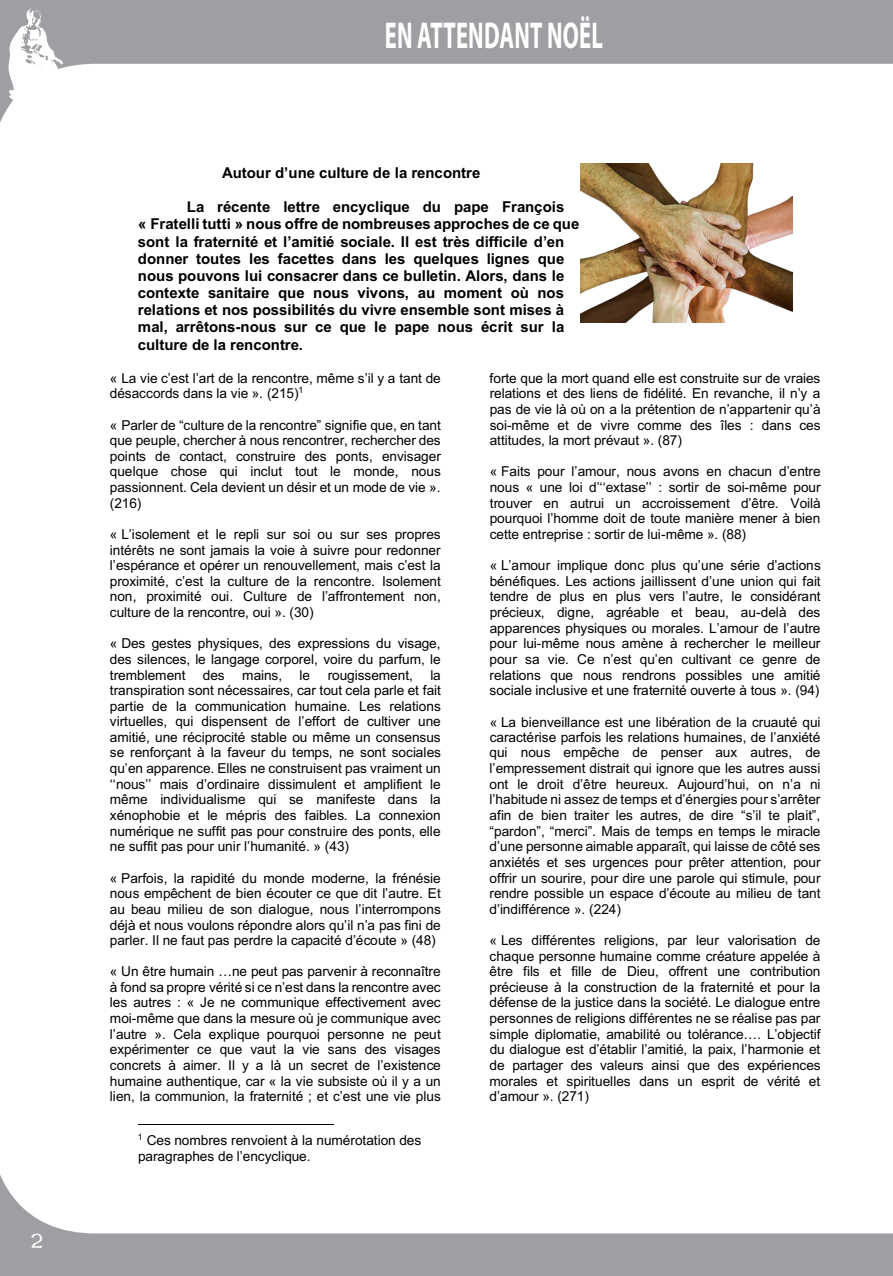
<style>
.page{position:relative;width:893px;height:1276px;background:#fff}
.page>*{position:absolute;margin:0;border:0;box-sizing:border-box;transform-origin:0 0}
.t1{font:700 37.5px "Myriad Pro";letter-spacing:.01em;color:#fff;scale:.6 1}
.t2{font:18px "Celtic Hand";color:#fff}
.t3{font:700 15px/17.2px "Arial";color:#000}
.t4{font:13.65px/15.6px "Arial";letter-spacing:-.01em;color:#000;text-align:justify}
</style>
<div class="page">
<svg style="left:0;top:1175px;width:893px;height:101px"></svg>
<svg style="left:0;top:0;width:893px;height:122px;fill:#9d9fa2"></svg>
<svg style="left:25px;top:32px;width:4px;height:10px"></svg>
<svg style="left:35px;top:10px;width:7px;height:10px"></svg>
<svg style="left:35px;top:45px;width:5px;height:6px"></svg>
<hr style="left:138px;top:1124px;width:195px;height:1px;background:#000">
<img style="left:581px;top:164px;width:211px;height:159px">
<h2 class="t2" style="left:31px;top:1233px;width:13px">2</h2>
<h1 class="t1" style="left:385px;top:11px;width:365px">EN ATTENDANT NOËL</h1>
<p class="t3" style="left:222px;top:164px;width:260px">Autour d’une culture de la rencontre</p>
<p class="t3" style="left:138px;top:198px;width:443px;text-indent:49px">La récente lettre encyclique du pape François<br>« Fratelli tutti » nous offre de nombreuses approches de ce que sont la fraternité et l’amitié sociale. Il est très difficile d’en donner toutes les facettes dans les quelques lignes que nous pouvons lui consacrer dans ce bulletin. Alors, dans le contexte sanitaire que nous vivons, au moment où nos relations et nos possibilités du vivre ensemble sont mises à mal, arrêtons-nous sur ce que le pape nous écrit sur la culture de la rencontre.</p>
<p class="t4" style="left:110px;top:370px;width:332px">« La vie c’est l’art de la rencontre, même s’il y a tant de désaccords dans la vie ». (215)<sup>1</sup></p>
<p class="t4" style="left:110px;top:417px;width:333px">« Parler de “culture de la rencontre” signifie que, en tant que peuple, chercher à nous rencontrer, rechercher des points de contact, construire des ponts, envisager quelque chose qui inclut tout le monde, nous passionnent. Cela devient un désir et un mode de vie ». (216)</p>
<p class="t4" style="left:110px;top:526px;width:332px">« L’isolement et le repli sur soi ou sur ses propres intérêts ne sont jamais la voie à suivre pour redonner l’espérance et opérer un renouvellement, mais c’est la proximité, c’est la culture de la rencontre. Isolement non, proximité oui. Culture de l’affrontement non, culture de la rencontre, oui ». (30)</p>
<p class="t4" style="left:110px;top:635px;width:332px">« Des gestes physiques, des expressions du visage, des silences, le langage corporel, voire du parfum, le tremblement</p>
<p class="t4" style="left:490px;top:370px;width:332px">forte que la mort quand elle est construite sur de vraies relations et des liens de fidélité. En revanche, il n’y a pas de vie là où on a la prétention de n’appartenir qu’à soi-même et de vivre comme des îles : dans ces attitudes, la mort prévaut ». (87)</p>
<p class="t4" style="left:490px;top:464px;width:333px">« Faits pour l’amour, nous avons en chacun d’entre nous « une loi d’‘‘extase’’ : sortir de soi-même pour trouver en autrui un accroissement d’être. Voilà pourquoi l’homme doit de toute manière mener à bien cette entreprise : sortir de lui-même ». (88)</p>
<p class="t4" style="left:490px;top:557px;width:333px">« L’amour implique donc plus qu’une série d’actions bénéfiques. Les actions jaillissent d’une union qui fait tendre de plus en plus vers l’autre, le considérant précieux, digne, agréable et beau, au-delà des apparences physiques ou morales. L’amour de l’autre pour lui-même nous amène à rechercher le meilleur pour sa vie. Ce n’est qu’en cultivant ce genre de relations que nous rendrons possibles une amitié sociale inclusive et une fraternité ouverte à tous ». (94)</p>
<p class="t4" style="left:490px;top:714px;width:333px">« La bienveillance est une libération de la cruauté qui caractérise parfois les relations humaines, de l’anxiété qui nous empêche de penser aux autres, de l’empressement distrait qui ignore que les autres aussi ont le droit d’être heureux. Aujourd’hui, on n’a ni l’habitude ni assez de temps et d’énergies pour s’arrêter afin de bien traiter les autres, de dire “s’il te plait”, “pardon”, “merci”. Mais de temps en temps le miracle d’une personne aimable apparaît, qui laisse de côté ses anxiétés et ses urgences pour prêter attention, pour offrir un sourire, pour dire une parole qui stimule, pour rendre possible un espace d’écoute au milieu de tant d’indifférence ». (224)</p>
<p class="t4" style="left:490px;top:932px;width:333px">« Les différentes religions, par leur valorisation de chaque personne humaine comme créature appelée à être fils et fille de Dieu, offrent une contribution précieuse à la construction de la fraternité et pour la défense de la justice dans la société. Le dialogue entre personnes de religions différentes ne se réalise pas par simple diplomatie, amabilité ou tolérance…. L’objectif du dialogue est d’établir l’amitié, la paix, l’harmonie et de partager des valeurs ainsi que des expériences morales et spirituelles dans un esprit de vérité et d’amour ». (271)</p>
<p class="t4" style="left:110px;top:667px;width:333px;text-indent:320px">la transpiration sont nécessaires, car tout cela parle et fait partie de la communication humaine. Les relations virtuelles, qui dispensent de l’effort de cultiver une amitié, une réciprocité stable ou même un consensus se renforçant à la faveur du temps, ne sont sociales qu’en apparence. Elles ne construisent pas vraiment un ‘‘nous’’ mais d’ordinaire dissimulent et amplifient le même individualisme qui se manifeste dans la xénophobie et le mépris des faibles. La connexion numérique ne suffit pas pour construire des ponts, elle ne suffit pas pour unir l’humanité. » (43)</p>
<p class="t4" style="left:110px;top:870px;width:333px">« Parfois, la rapidité du monde moderne, la frénésie nous empêchent de bien écouter ce que dit l’autre. Et au beau milieu de son dialogue, nous l’interrompons déjà et nous voulons répondre alors qu’il n’a pas fini de parler. Il ne faut pas perdre la capacité d’écoute » (48)</p>
<p class="t4" style="left:110px;top:963px;width:333px">« Un être humain …ne peut pas parvenir à reconnaître à fond sa propre vérité si ce n’est dans la rencontre avec les autres : « Je ne communique effectivement avec moi-même que dans la mesure où je communique avec l’autre ». Cela explique pourquoi personne ne peut expérimenter ce que vaut la vie sans des visages concrets à aimer. Il y a là un secret de l’existence humaine authentique, car « la vie subsiste où il y a un lien, la communion, la fraternité ; et c’est une vie plus</p>
<p class="t4" style="left:138px;top:1132px;width:285px"><sup>1</sup> Ces nombres renvoient à la numérotation des paragraphes de l’encyclique.</p>
<p class="t4" style="left:203px;top:667px;width:23px">des</p>
<p class="t4" style="left:242px;top:667px;width:41px">mains,</p>
<p class="t4" style="left:300px;top:667px;width:12px">le</p>
<p class="t4" style="left:328px;top:667px;width:87px">rougissement,</p>
</div>
